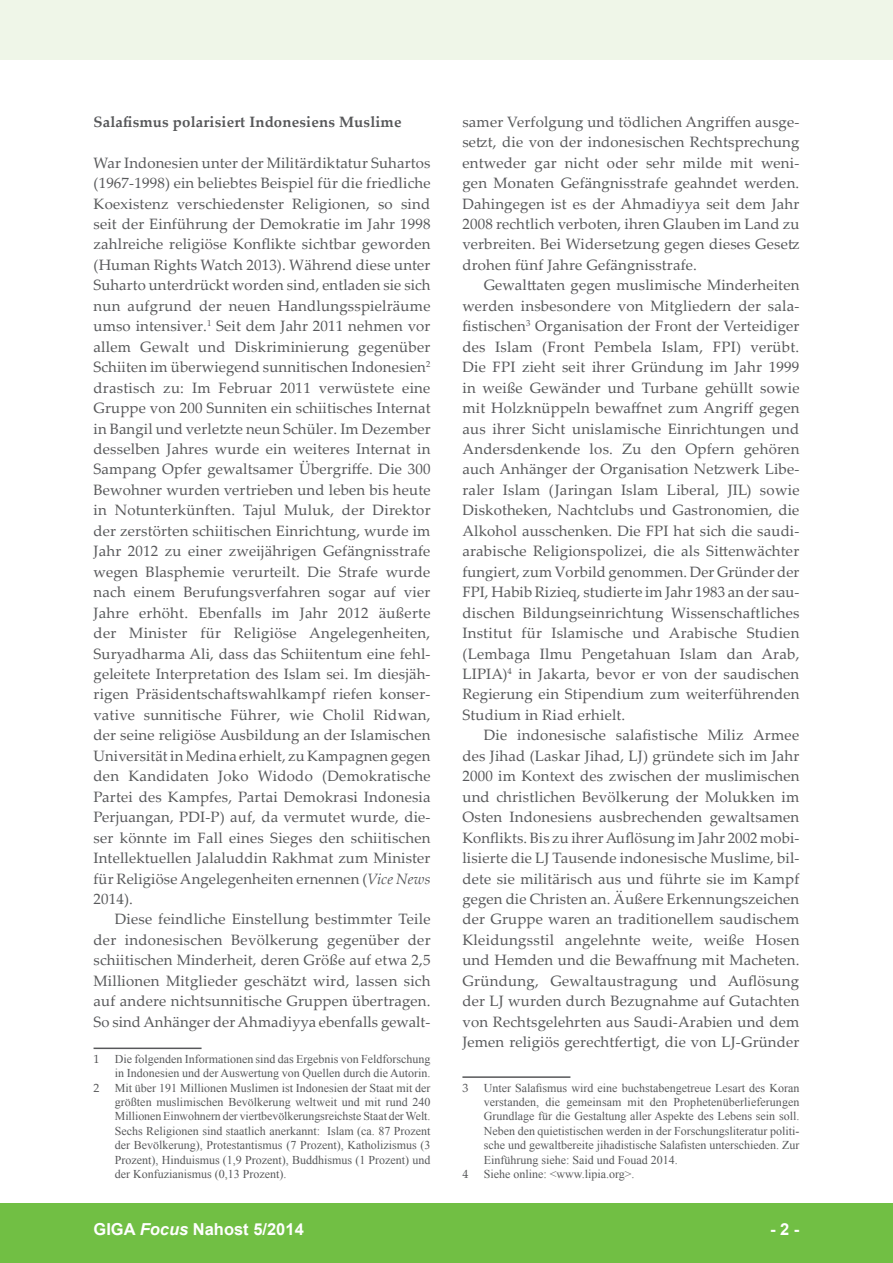
<style>
.page{position:relative;width:893px;height:1263px;background:#fff}
.page>*{position:absolute;margin:0;border:0;box-sizing:border-box;transform-origin:0 0}
.foc__text_fusszeile{font:700 16.5px "Arial";color:#fff}
.foc__text_seitenzahl{font:700 16.5px "Arial";color:#fff}
.foc__text_fliesstext{font:15px/20.4px "Palatino Linotype";letter-spacing:.01em;color:#57585a;text-align:justify}
.foc__text_1__absatz{font:15px/20.4px "Palatino Linotype";letter-spacing:.01em;color:#57585a;text-align:justify}
.foc__text_fussnoten{font:15px/20.4px "Palatino Linotype";letter-spacing:.01em;color:#57585a;text-align:justify}
.foc__text_ueberschri{font:700 15px "Palatino Linotype";letter-spacing:.01em;color:#57585a}
.foc__text_fussnoten-2{font:12px/14.4px "Times New Roman";color:#57585a;text-align:justify}
.foc__text_fussnoten-3{font:12px "Palatino Linotype";color:#57585a}
.s1{font-style:italic}
</style>
<div class="page">
<div style="left:0;top:1203px;width:893px;height:60px;background:#71bf44"></div>
<div style="left:0;top:0;width:893px;height:60px;background:#eff6e8"></div>
<hr style="left:94px;top:1047px;width:108px;height:2px;background:#57585a">
<hr style="left:462px;top:1076px;width:108px;height:2px;background:#57585a">
<p class="foc__text_ueberschri" style="left:94px;top:111px;width:310px">Salafismus polarisiert Indonesiens Muslime</p>
<p class="foc__text_1__absatz" style="left:94px;top:152px;width:339px">War Indonesien unter der Militärdiktatur Suhartos (1967-1998) ein beliebtes Beispiel für die friedliche Koexistenz verschiedenster Religionen, so sind seit der Einführung der Demokratie im Jahr 1998 zahlreiche religiöse Konflikte sichtbar geworden (Human Rights Watch 2013). Während diese unter Suharto unterdrückt worden sind, entladen sie sich nun aufgrund der neuen Handlungsspielräume umso intensiver.<sup>1</sup> Seit dem Jahr 2011 nehmen vor allem Gewalt und Diskriminierung gegenüber Schiiten im überwiegend sunnitischen Indonesien<sup>2 </sup>drastisch zu: Im Februar 2011 verwüstete eine Gruppe von 200 Sunniten ein schiitisches Internat in Bangil und verletzte neun Schüler. Im Dezember desselben Jahres wurde ein weiteres Internat in Sampang Opfer gewaltsamer Übergriffe. Die 300<br>Bewohner wurden vertrieben und leben bis heute in Notunterkünften. Tajul Muluk, der Direktor der zerstörten schiitischen Einrichtung, wurde im Jahr 2012 zu einer zweijährigen Gefängnisstrafe wegen Blasphemie verurteilt. Die Strafe wurde nach einem Berufungsverfahren sogar auf vier Jahre erhöht. Ebenfalls im Jahr 2012 äußerte der Minister für Religiöse Angelegenheiten, Suryadharma Ali, dass das Schiitentum eine fehl&shy;geleitete Interpretation des Islam sei. Im diesjäh&shy;rigen Präsidentschaftswahlkampf riefen konser&shy;vative sunnitische Führer, wie Cholil Ridwan, der seine religiöse Ausbildung an der Islamischen Universität in Medina erhielt, zu Kampagnen gegen den Kandidaten Joko Widodo (Demokratische Partei des Kampfes, Partai Demokrasi Indonesia Perjuangan, PDI-P) auf, da vermutet wurde, die&shy;ser könnte im Fall eines Sieges den schiitischen Intellektuellen Jalaluddin Rakhmat zum Minister für Religiöse Angelegenheiten ernennen (<span class="s1">Vice News </span>2014).</p>
<p class="foc__text_fliesstext" style="left:94px;top:908px;width:339px;text-indent:21px">Diese feindliche Einstellung bestimmter Teile der indonesischen Bevölkerung gegenüber der schiitischen Minderheit, deren Größe auf etwa 2,5<br>Millionen Mitglieder geschätzt wird, lassen sich auf andere nichtsunnitische Gruppen übertragen.<br>So sind Anhänger der Ahmadiyya ebenfalls gewalt-</p>
<p class="foc__text_fussnoten-3" style="left:94px;top:1050px;width:7px">1</p>
<p class="foc__text_fussnoten-2" style="left:115px;top:1051px;width:317px">Die folgenden Informationen sind das Ergebnis von Feldforschung in Indonesien und der Auswertung von Quellen durch die Autorin.</p>
<p class="foc__text_fussnoten-3" style="left:94px;top:1079px;width:7px">2</p>
<p class="foc__text_fussnoten-2" style="left:115px;top:1080px;width:317px">Mit über 191 Millionen Muslimen ist Indonesien der Staat mit der größten muslimischen Bevölkerung weltweit und mit rund 240<br>Millionen Einwohnern der viertbevölkerungsreichste Staat der Welt.<br>Sechs Religionen sind staatlich anerkannt: Islam (ca. 87 Prozent der Bevölkerung), Protestantismus (7 Prozent), Katholizismus (3<br>Prozent), Hinduismus (1,9 Prozent), Buddhismus (1 Prozent) und der Konfuzianismus (0,13 Prozent).</p>
<p class="foc__text_fussnoten" style="left:462px;top:111px;width:338px">samer Verfolgung und tödlichen Angriffen ausge&shy;setzt, die von der indonesischen Rechtsprechung entweder gar nicht oder sehr milde mit weni&shy;gen Monaten Gefängnisstrafe geahndet werden.<br>Dahingegen ist es der Ahmadiyya seit dem Jahr 2008 rechtlich verboten, ihren Glauben im Land zu verbreiten. Bei Widersetzung gegen dieses Gesetz drohen fünf Jahre Gefängnisstrafe.</p>
<p class="foc__text_fliesstext" style="left:462px;top:274px;width:339px;text-indent:21px">Gewalttaten gegen muslimische Minderheiten werden insbesondere von Mitgliedern der sala&shy;fistischen<sup>3</sup> Organisation der Front der Verteidiger des Islam (Front Pembela Islam, FPI) verübt.<br>Die FPI zieht seit ihrer Gründung im Jahr 1999 in weiße Gewänder und Turbane gehüllt sowie mit Holzknüppeln bewaffnet zum Angriff gegen aus ihrer Sicht unislamische Einrichtungen und Andersdenkende los. Zu den Opfern gehören auch Anhänger der Organisation Netzwerk Libe&shy;raler Islam (Jaringan Islam Liberal, JIL) sowie Diskotheken, Nachtclubs und Gastronomien, die Alkohol ausschenken. Die FPI hat sich die saudi&shy;arabische Religionspolizei, die als Sittenwächter fungiert, zum Vorbild genommen. Der Gründer der FPI, Habib Rizieq, studierte im Jahr 1983 an der sau&shy;dischen Bildungseinrichtung Wissenschaftliches Institut für Islamische und Arabische Studien (Lembaga Ilmu Pengetahuan Islam dan Arab, LIPIA)<sup>4</sup> in Jakarta, bevor er von der saudischen Regierung ein Stipendium zum weiterführenden Studium in Riad erhielt.</p>
<p class="foc__text_fliesstext" style="left:462px;top:724px;width:339px;text-indent:21px">Die indonesische salafistische Miliz Armee des Jihad (Laskar Jihad, LJ) gründete sich im Jahr 2000 im Kontext des zwischen der muslimischen und christlichen Bevölkerung der Molukken im Osten Indonesiens ausbrechenden gewaltsamen Konflikts. Bis zu ihrer Auflösung im Jahr 2002 mobi&shy;lisierte die LJ Tausende indonesische Muslime, bil&shy;dete sie militärisch aus und führte sie im Kampf gegen die Christen an. Äußere Erkennungszeichen der Gruppe waren an traditionellem saudischem Kleidungsstil angelehnte weite, weiße Hosen und Hemden und die Bewaffnung mit Macheten.<br>Gründung, Gewaltaustragung und Auflösung der LJ wurden durch Bezugnahme auf Gutachten von Rechtsgelehrten aus Saudi-Arabien und dem Jemen religiös gerechtfertigt, die von LJ-Gründer</p>
<p class="foc__text_fussnoten-3" style="left:462px;top:1079px;width:7px">3</p>
<p class="foc__text_fussnoten-2" style="left:484px;top:1080px;width:317px">Unter Salafismus wird eine buchstabengetreue Lesart des Koran verstanden, die gemeinsam mit den Prophetenüberlieferungen Grundlage für die Gestaltung aller Aspekte des Lebens sein soll.<br>Neben den quietistischen werden in der Forschungsliteratur politi&shy;sche und gewaltbereite jihadistische Salafisten unterschieden. Zur Einführung siehe: Said und Fouad 2014.</p>
<p class="foc__text_fussnoten-3" style="left:462px;top:1165px;width:7px">4</p>
<p class="foc__text_fussnoten-2" style="left:484px;top:1166px;width:152px">Siehe online: &lt;www.lipia.org&gt;.</p>
<p class="foc__text_fusszeile" style="left:94px;top:1218px;width:212px">GIGA <span class="s1">Focus</span> Nahost 5/2014</p>
<p class="foc__text_seitenzahl" style="left:770px;top:1218px;width:31px">- 2 -</p>
</div>
